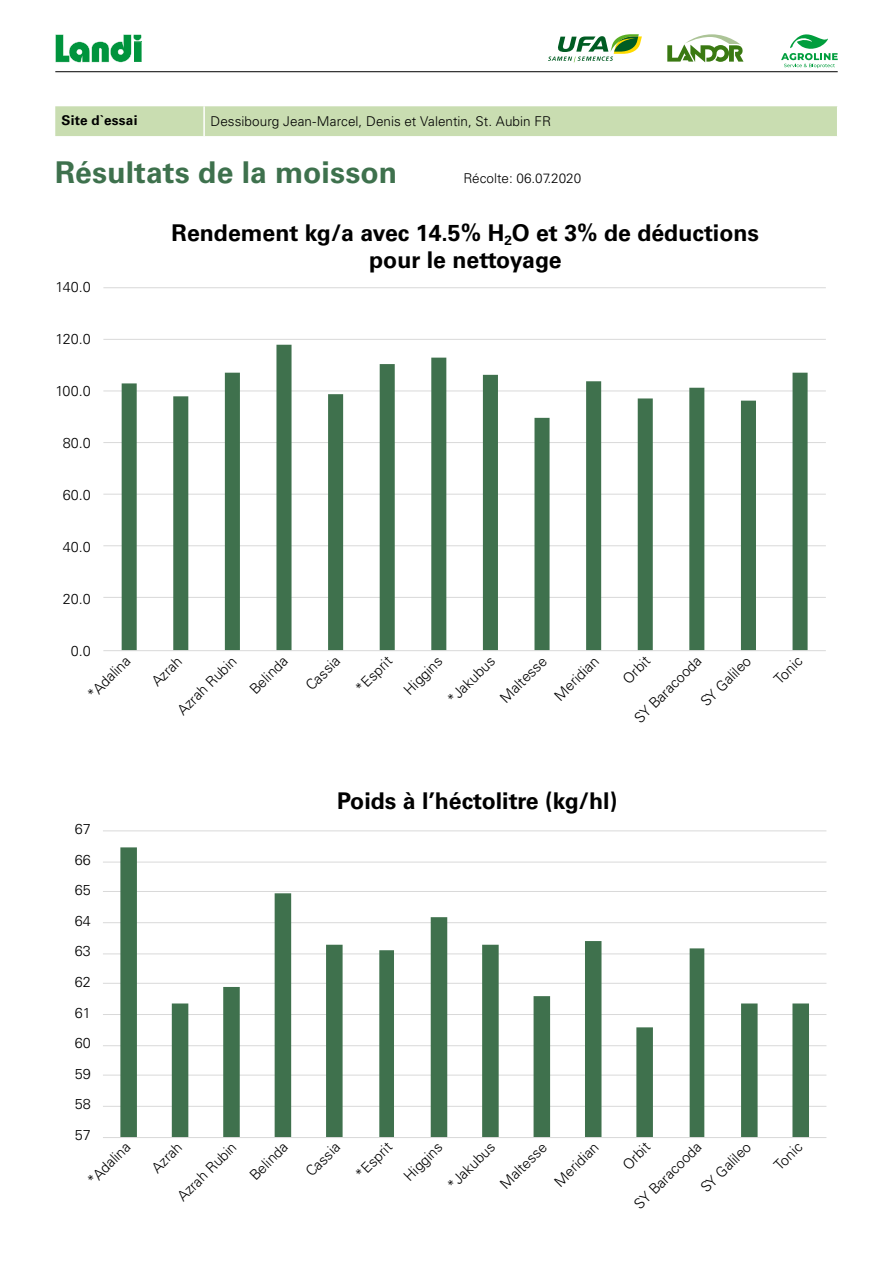
<style>
.page{position:relative;width:893px;height:1263px;background:#fff}
.page>*{position:absolute;margin:0;border:0;box-sizing:border-box;transform-origin:0 0}
.t1{font:700 30px "Univers";letter-spacing:.005em;color:#3e714d}
.t2{font:700 23.1px/26.8px "Univers";color:#000;text-align:center}
.t3{font:300 14.4px/30.6px "Univers";color:#000;text-align:justify}
.t4{font:300 13.5px "Univers";letter-spacing:.005em;color:#000}
.t5{font:300 13.5px "Univers LT Pro 45";color:#000}
.t6{font:700 13.5px "Univers";letter-spacing:.02em;color:#000}
</style>
<div class="page">
<svg style="left:55px;top:34px;width:87px;height:29px"></svg>
<hr style="left:55px;top:71px;width:783px;height:1px;background:#000">
<svg style="left:667px;top:34px;width:76px;height:28px"></svg>
<svg style="left:548px;top:34px;width:94px;height:28px"></svg>
<svg style="left:781px;top:34px;width:57px;height:34px"></svg>
<div style="left:55px;top:106px;width:782px;height:30px;background:#c9ddb1"></div>
<hr style="left:203px;top:106px;width:2px;height:30px;background:#fff">
<hr style="left:103px;top:650px;width:723px;height:1px;background:#d9d9d9">
<hr style="left:103px;top:597px;width:723px;height:1px;background:#d9d9d9">
<hr style="left:103px;top:545px;width:723px;height:1px;background:#d9d9d9">
<hr style="left:103px;top:494px;width:723px;height:1px;background:#d9d9d9">
<hr style="left:103px;top:442px;width:723px;height:1px;background:#d9d9d9">
<hr style="left:103px;top:390px;width:723px;height:1px;background:#d9d9d9">
<hr style="left:103px;top:339px;width:723px;height:1px;background:#d9d9d9">
<hr style="left:103px;top:287px;width:723px;height:1px;background:#d9d9d9">
<svg style="left:122px;top:345px;width:686px;height:305px"></svg>
<hr style="left:103px;top:1106px;width:723px;height:1px;background:#d9d9d9">
<hr style="left:103px;top:1074px;width:723px;height:1px;background:#d9d9d9">
<hr style="left:103px;top:1045px;width:723px;height:1px;background:#d9d9d9">
<hr style="left:103px;top:1014px;width:723px;height:1px;background:#d9d9d9">
<hr style="left:103px;top:983px;width:723px;height:1px;background:#d9d9d9">
<hr style="left:103px;top:953px;width:723px;height:1px;background:#d9d9d9">
<hr style="left:103px;top:922px;width:723px;height:1px;background:#d9d9d9">
<hr style="left:103px;top:891px;width:723px;height:1px;background:#d9d9d9">
<hr style="left:103px;top:862px;width:723px;height:1px;background:#d9d9d9">
<hr style="left:103px;top:830px;width:723px;height:1px;background:#d9d9d9">
<svg style="left:120px;top:847px;width:689px;height:290px"></svg>
<hr style="left:103px;top:1137px;width:723px;height:1px;background:#d9d9d9">
<p class="t6" style="left:62px;top:112px;width:77px">Site d`essai</p>
<p class="t4" style="left:210px;top:113px;width:342px">Dessibourg Jean-Marcel, Denis et Valentin, St. Aubin FR</p>
<h1 class="t1" style="left:55px;top:155px;width:343px">Résultats de la moisson</h1>
<p class="t5" style="left:463px;top:170px;width:119px">Récolte: 06.07.2020</p>
<p class="t3" style="left:56px;top:272px;width:37px">140.0</p>
<p class="t3" style="left:56px;top:324px;width:37px">120.0</p>
<p class="t3" style="left:56px;top:376px;width:37px">100.0</p>
<p class="t3" style="left:63px;top:428px;width:30px">80.0</p>
<p class="t3" style="left:63px;top:479px;width:30px">60.0</p>
<p class="t3" style="left:63px;top:531px;width:30px">40.0</p>
<p class="t3" style="left:63px;top:583px;width:30px">20.0</p>
<h2 class="t2" style="left:172px;top:219px;width:589px">Rendement kg/a avec 14.5% H<sub>2</sub>O et 3% de déductions pour le nettoyage</h2>
<p class="t3" style="left:71px;top:635px;width:22px">0.0</p>
<p class="t3" style="left:79px;top:686px;width:56px;rotate:-45deg">*Adalina</p>
<p class="t3" style="left:143px;top:673px;width:38px;rotate:-45deg">Azrah</p>
<p class="t3" style="left:169px;top:702px;width:78px;rotate:-45deg">Azrah Rubin</p>
<p class="t3" style="left:241px;top:681px;width:48px;rotate:-45deg">Belinda</p>
<p class="t3" style="left:297px;top:677px;width:43px;rotate:-45deg">Cassia</p>
<p class="t3" style="left:347px;top:679px;width:46px;rotate:-45deg">*Esprit</p>
<p class="t3" style="left:395px;top:681px;width:50px;rotate:-45deg">Higgins</p>
<p class="t3" style="left:439px;top:690px;width:62px;rotate:-45deg">*Jakubus</p>
<p class="t3" style="left:492px;top:689px;width:61px;rotate:-45deg">Maltesse</p>
<p class="t3" style="left:546px;top:687px;width:58px;rotate:-45deg">Meridian</p>
<p class="t3" style="left:614px;top:670px;width:34px;rotate:-45deg">Orbit</p>
<p class="t3" style="left:626px;top:710px;width:89px;rotate:-45deg">SY Baracooda</p>
<p class="t3" style="left:692px;top:693px;width:66px;rotate:-45deg">SY Galileo</p>
<p class="t3" style="left:766px;top:671px;width:34px;rotate:-45deg">Tonic</p>
<h2 class="t2" style="left:337px;top:788px;width:282px">Poids à l’héctolitre (kg/hl)</h2>
<p class="t3" style="left:75px;top:814px;width:18px">67<br>66<br>65<br>64<br>63<br>62<br>61<br>60<br>59<br>58<br>57</p>
<p class="t3" style="left:79px;top:1172px;width:56px;rotate:-45deg">*Adalina</p>
<p class="t3" style="left:143px;top:1159px;width:38px;rotate:-45deg">Azrah</p>
<p class="t3" style="left:169px;top:1188px;width:78px;rotate:-45deg">Azrah Rubin</p>
<p class="t3" style="left:241px;top:1167px;width:48px;rotate:-45deg">Belinda</p>
<p class="t3" style="left:297px;top:1163px;width:43px;rotate:-45deg">Cassia</p>
<p class="t3" style="left:347px;top:1165px;width:46px;rotate:-45deg">*Esprit</p>
<p class="t3" style="left:395px;top:1167px;width:50px;rotate:-45deg">Higgins</p>
<p class="t3" style="left:439px;top:1176px;width:62px;rotate:-45deg">*Jakubus</p>
<p class="t3" style="left:492px;top:1175px;width:61px;rotate:-45deg">Maltesse</p>
<p class="t3" style="left:546px;top:1173px;width:58px;rotate:-45deg">Meridian</p>
<p class="t3" style="left:614px;top:1156px;width:34px;rotate:-45deg">Orbit</p>
<p class="t3" style="left:626px;top:1196px;width:89px;rotate:-45deg">SY Baracooda</p>
<p class="t3" style="left:692px;top:1179px;width:66px;rotate:-45deg">SY Galileo</p>
<p class="t3" style="left:766px;top:1157px;width:34px;rotate:-45deg">Tonic</p>
</div>
